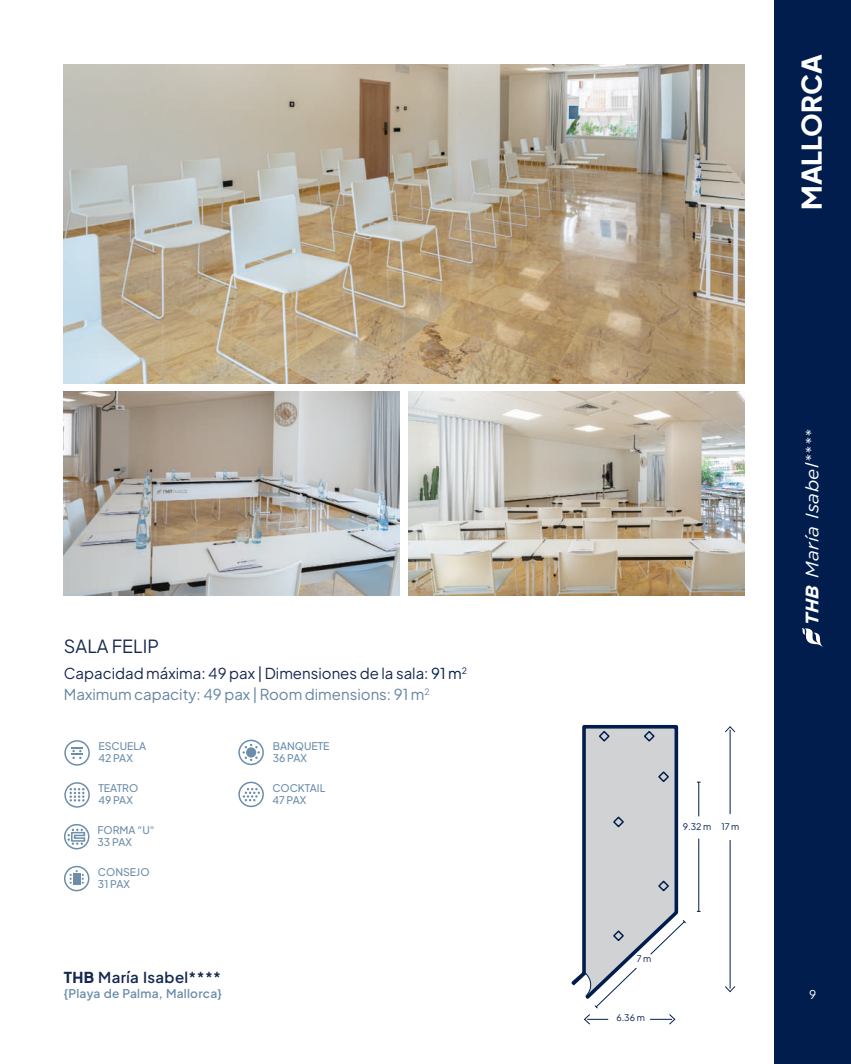
<style>
.page{position:relative;width:851px;height:1064px;background:#fff}
.page>*{position:absolute;margin:0;border:0;box-sizing:border-box;transform-origin:0 0}
.t1{font:800 27px "Plus Jakarta Sans";color:#fff}
.t2{font:italic 18px "Gotham";letter-spacing:.015em;color:#fff;scale:1.05 1}
.t3{font:18px "Plus Jakarta Sans";color:#162750}
.t4{font:15px/21px "Plus Jakarta Sans";color:#162750}
.t5{font:600 15px "Plus Jakarta Sans";letter-spacing:.025em;color:#162750}
.t6{font:600 12px "Plus Jakarta Sans";letter-spacing:.02em;color:#6c8eab}
.t7{font:12px "Plus Jakarta Sans";color:#fff}
.t8{font:500 10.5px/12px "Plus Jakarta Sans";color:#6c8eab}
.t9{font:9px "Plus Jakarta Sans";color:#001d4e}
.s1{color:#001d4e}
.s2{color:#6585a0}
.s3{font-weight:800}
.s4{font-weight:700}
</style>
<div class="page">
<hr style="left:698px;top:782px;width:1px;height:129px;background:#001d4e">
<hr style="left:729px;top:729px;width:1px;height:85px;background:#001d4e">
<svg style="left:725px;top:726px;width:11px;height:7px"></svg>
<hr style="left:729px;top:840px;width:1px;height:148px;background:#001d4e">
<svg style="left:725px;top:985px;width:11px;height:7px"></svg>
<svg style="left:571px;top:725px;width:115px;height:300px"></svg>
<div style="left:682px;top:816px;width:24px;height:22px;background:#fff"></div>
<div style="left:64px;top:824px;width:25px;height:25px;border:2px solid #6c8eab;border-radius:50%"></div>
<svg style="left:67px;top:828px;width:19px;height:16px"></svg>
<svg style="left:71px;top:747px;width:12px;height:12px"></svg>
<div style="left:64px;top:740px;width:26px;height:25px;border:2px solid #6c8eab;border-radius:50%"></div>
<svg style="left:70px;top:788px;width:14px;height:13px"></svg>
<div style="left:64px;top:782px;width:26px;height:25px;border:2px solid #6c8eab;border-radius:50%"></div>
<div style="left:64px;top:865px;width:25px;height:26px;border:2px solid #6c8eab;border-radius:50%"></div>
<svg style="left:70px;top:870px;width:14px;height:13px"></svg>
<div style="left:73px;top:873px;width:8px;height:12px;background:#6c8eab"></div>
<svg style="left:242px;top:743px;width:18px;height:18px"></svg>
<div style="left:246px;top:747px;width:10px;height:10px;background:#6c8eab;border-radius:50%"></div>
<div style="left:238px;top:739px;width:26px;height:26px;border:2px solid #6c8eab;border-radius:50%"></div>
<svg style="left:243px;top:788px;width:17px;height:13px"></svg>
<div style="left:238px;top:781px;width:26px;height:26px;border:2px solid #6c8eab;border-radius:50%"></div>
<img style="left:64px;top:64px;width:680px;height:319px">
<img style="left:409px;top:391px;width:336px;height:205px">
<img style="left:64px;top:391px;width:336px;height:205px">
<div style="left:774px;top:0;width:77px;height:1063px;background:#001d4e"></div>
<svg style="left:802px;top:628px;width:21px;height:19px"></svg>
<p class="t3" style="left:64px;top:634px;width:96px">SALA FELIP</p>
<p class="t4" style="left:64px;top:662px;width:404px">Capacidad máxima: 49 pax | Dimensiones de la sala: <span class="s1">91 m</span><sup>2<br></sup><span class="s2">Maximum capacity: 49 pax | Room dimensions: 91 m</span><sup>2</sup></p>
<p class="t8" style="left:98px;top:739px;width:49px">ESCUELA<br>42 PAX</p>
<p class="t8" style="left:273px;top:739px;width:58px">BANQUETE<br>36 PAX</p>
<p class="t8" style="left:98px;top:781px;width:41px">TEATRO<br>49 PAX</p>
<p class="t8" style="left:272px;top:781px;width:54px">COCKTAIL<br>47 PAX</p>
<p class="t8" style="left:98px;top:823px;width:59px">FORMA “U“<br>33 PAX</p>
<p class="t8" style="left:98px;top:865px;width:53px">CONSEJO<br>31 PAX</p>
<p class="t5" style="left:64px;top:967px;width:159px"><span class="s3">THB</span> María Isabel****</p>
<p class="t6" style="left:64px;top:985px;width:160px">{Playa de Palma, Mallorca}</p>
<h1 class="t1" style="left:793px;top:210px;width:157px;rotate:-90deg">MALLORCA</h1>
<p class="t2" style="left:804px;top:625px;width:188px;rotate:-90deg"><span class="s4">THB</span> María Isabel****</p>
<p class="t9" style="left:683px;top:820px;width:30px">9.32 m</p>
<p class="t9" style="left:721px;top:820px;width:19px">17m</p>
<p class="t9" style="left:636px;top:952px;width:16px">7m</p>
<p class="t9" style="left:616px;top:1011px;width:30px">6.36 m</p>
<p class="t7" style="left:809px;top:987px;width:9px">9</p>
</div>
